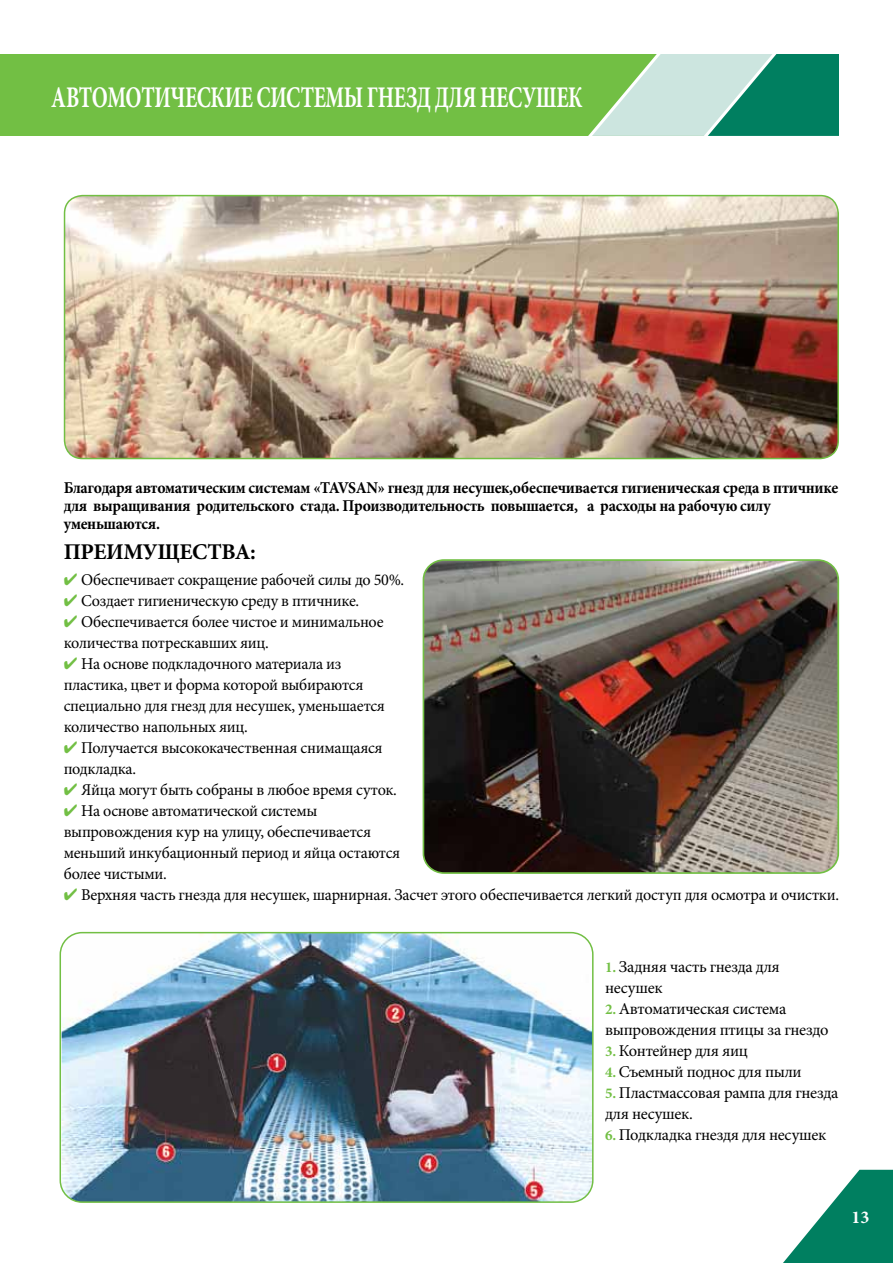
<style>
.page{position:relative;width:893px;height:1263px;background:#fff}
.page>*{position:absolute;margin:0;border:0;box-sizing:border-box;transform-origin:0 0}
.t1{font:700 30px "Minion Pro";letter-spacing:-.02em;color:#fff;scale:.7 1}
.t2{font:700 22.5px "Minion Pro";letter-spacing:-.02em;color:#000}
.t3{font:700 18px "Minion Pro";color:#fff}
.t4{font:16.5px/21px "Minion Pro";letter-spacing:-.02em;color:#000}
.t5{font:700 16.5px/18px "Minion Pro";letter-spacing:-.02em;color:#000;scale:.95 1}
.s1{color:#72bf44}
.s2{font-weight:700;font-size:15px;color:#72bf44}
</style>
<div class="page">
<div style="left:0;top:54px;width:839px;height:82px;background:#72bf44"></div>
<svg style="left:588px;top:54px;width:251px;height:82px;background:#72b999"></svg>
<svg style="left:783px;top:1170px;width:110px;height:93px"></svg>
<img style="left:65px;top:196px;width:773px;height:262px">
<div style="left:64px;top:195px;width:775px;height:264px;border:2px solid #72bf44;border-radius:18px"></div>
<img style="left:423px;top:562px;width:415px;height:311px">
<div style="left:423px;top:559px;width:416px;height:315px;border:2px solid #72bf44;border-radius:20px"></div>
<img style="left:62px;top:933px;width:529px;height:269px">
<div style="left:60px;top:932px;width:534px;height:271px;border:2px solid #72bf44;border-radius:22px"></div>
<h1 class="t1" style="left:51px;top:76px;width:761px">АВТОМОТИЧЕСКИЕ СИСТЕМЫ ГНЕЗД ДЛЯ НЕСУШЕК</h1>
<p class="t5" style="left:64px;top:478px;width:817px">Благодаря автоматическим системам «TAVSAN» гнезд для несушек,обеспечивается гигиеническая среда в птичнике для выращивания родительского стада. Производительность повышается, а расходы на рабочую силу уменьшаются.</p>
<h2 class="t2" style="left:64px;top:536px;width:194px">ПРЕИМУЩЕСТВА:</h2>
<p class="t4" style="left:64px;top:569px;width:342px"><span class="s1">✔</span> Обеспечивает сокращение рабочей силы до 50%.</p>
<p class="t4" style="left:64px;top:590px;width:297px"><span class="s1">✔</span> Создает гигиеническую среду в птичнике.</p>
<p class="t4" style="left:64px;top:611px;width:321px"><span class="s1">✔</span> Обеспечивается более чистое и минимальное количества потрескавших яиц.</p>
<p class="t4" style="left:64px;top:653px;width:323px"><span class="s1">✔</span> На основе подкладочного материала из пластика, цвет и форма которой выбираются специально для гнезд для несушек, уменьшается количество напольных яиц.</p>
<p class="t4" style="left:64px;top:737px;width:320px"><span class="s1">✔</span> Получается высококачественная снимащаяся подкладка.</p>
<p class="t4" style="left:64px;top:779px;width:335px"><span class="s1">✔</span> Яйца могут быть собраны в любое время суток.</p>
<p class="t4" style="left:64px;top:800px;width:338px"><span class="s1">✔</span> На основе автоматической системы выпровождения кур на улицу, обеспечивается меньший инкубационный период и яйца остаются более чистыми.</p>
<p class="t4" style="left:64px;top:884px;width:777px"><span class="s1">✔</span> Верхняя часть гнезда для несушек, шарнирная. Засчет этого обеспечивается легкий доступ для осмотра и очистки.</p>
<p class="t4" style="left:605px;top:956px;width:176px"><span class="s2">1.</span> Задняя часть гнезда для несушек</p>
<p class="t4" style="left:605px;top:998px;width:225px"><span class="s2">2.</span> Автоматическая система выпровождения птицы за гнездо</p>
<p class="t4" style="left:605px;top:1040px;width:144px"><span class="s2">3.</span> Контейнер для яиц</p>
<p class="t4" style="left:605px;top:1061px;width:198px"><span class="s2">4.</span> Съемный поднос для пыли</p>
<p class="t4" style="left:605px;top:1082px;width:235px"><span class="s2">5.</span> Пластмассовая рампа для гнезда для несушек.</p>
<p class="t4" style="left:605px;top:1124px;width:223px"><span class="s2">6.</span> Подкладка гнездя для несушек</p>
<p class="t3" style="left:852px;top:1204px;width:19px">13</p>
</div>
